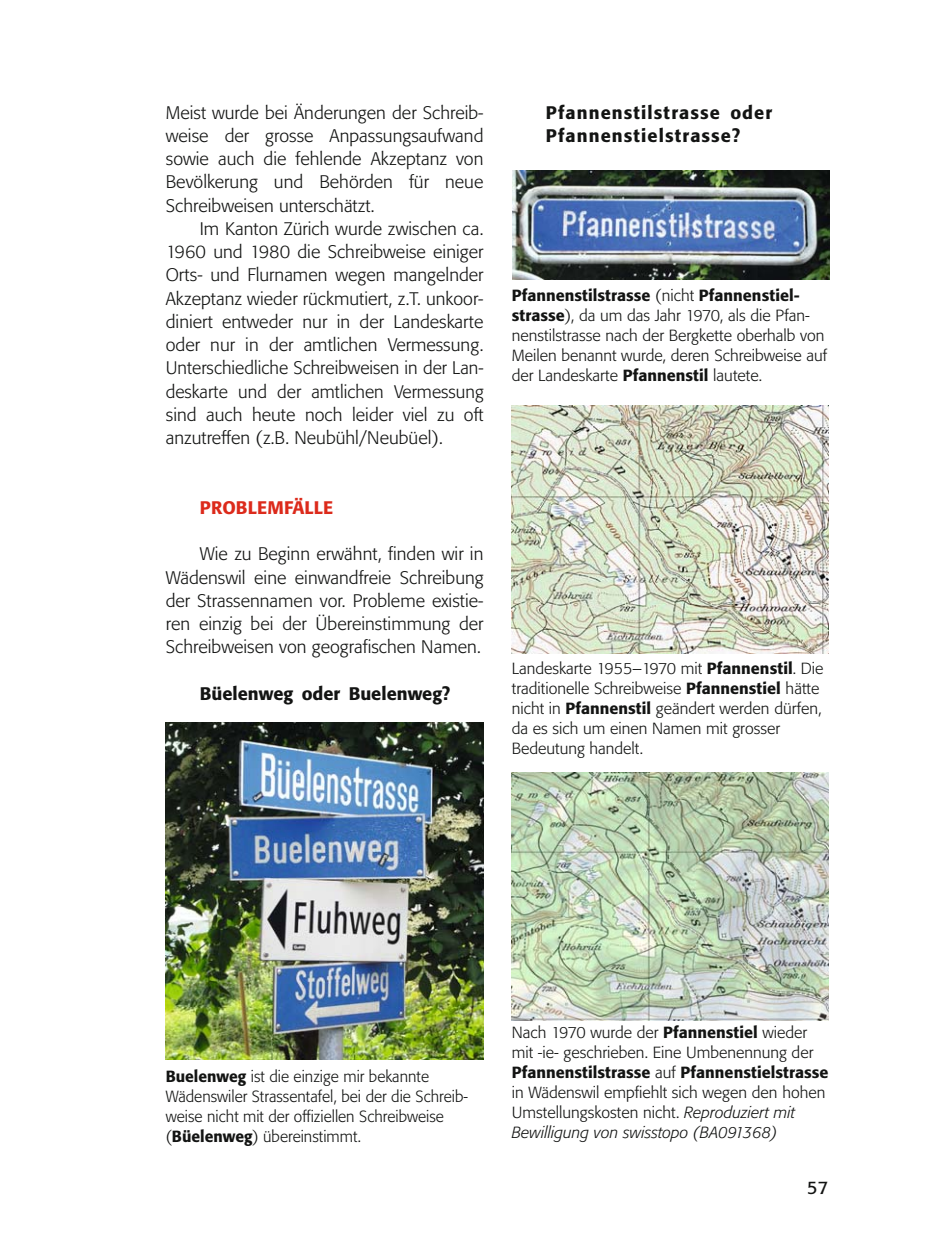
<style>
.page{position:relative;width:936px;height:1248px;background:#fff}
.page>*{position:absolute;margin:0;border:0;box-sizing:border-box;transform-origin:0 0}
.t1{font:300 18px/23.2px "Formata BQ";color:#131413;text-align:justify}
.t2{font:500 18px/23.2px "Formata BQ";letter-spacing:.06em;color:#131413}
.t3{font:500 18px "Formata BQ";color:#131413}
.t4{font:500 18px "Formata BQ";color:#dc2a1b}
.t5{font:18px "Formata BQ";color:#131413}
.t6{font:300 16px/20px "Formata BQ";color:#131413}
.s1{font-weight:500}
.s2{font-style:italic}
</style>
<div class="page">
<img style="left:166px;top:722px;width:317px;height:337px">
<img style="left:512px;top:170px;width:317px;height:109px">
<img style="left:512px;top:405px;width:316px;height:248px">
<img style="left:511px;top:772px;width:317px;height:248px">
<p class="t1" style="left:166px;top:102px;width:319px">Meist wurde bei Änderungen der Schreib&shy;weise der grosse Anpassungsaufwand sowie auch die fehlende Akzeptanz von Bevölkerung und Behörden für neue Schreibweisen unterschätzt.</p>
<p class="t1" style="left:166px;top:218px;width:319px;text-indent:34px">Im Kanton Zürich wurde zwischen ca.<br>1960 und 1980 die Schreibweise einiger Orts- und Flurnamen wegen mangelnder Akzeptanz wieder rückmutiert, z.T. unkoor&shy;diniert entweder nur in der Landeskarte oder nur in der amtlichen Vermessung.<br>Unterschiedliche Schreibweisen in der Lan&shy;deskarte und der amtlichen Vermessung sind auch heute noch leider viel zu oft anzutreffen (z.B. Neubühl/Neubüel).</p>
<p class="t4" style="left:200px;top:499px;width:135px">PROBLEMFÄLLE</p>
<p class="t1" style="left:166px;top:544px;width:319px;text-indent:34px">Wie zu Beginn erwähnt, finden wir in Wädenswil eine einwandfreie Schreibung der Strassennamen vor. Probleme existie&shy;ren einzig bei der Übereinstimmung der Schreibweisen von geografischen Namen.</p>
<p class="t3" style="left:200px;top:685px;width:252px">Büelenweg oder Buelenweg?</p>
<p class="t2" style="left:546px;top:102px;width:228px">Pfannenstilstrasse oder<br>Pfannenstielstrasse?</p>
<p class="t6" style="left:512px;top:287px;width:317px"><span class="s1">Pfannenstilstrasse</span> (nicht <span class="s1">Pfannenstiel&shy;strasse</span>), da um das Jahr 1970, als die Pfan&shy;nenstilstrasse nach der Bergkette oberhalb von Meilen benannt wurde, deren Schreibweise auf der Landeskarte <span class="s1">Pfannenstil</span> lautete.</p>
<p class="t6" style="left:512px;top:659px;width:313px">Landeskarte 1955–1970 mit <span class="s1">Pfannenstil</span>. Die traditionelle Schreibweise <span class="s1">Pfannenstiel</span> hätte nicht in <span class="s1">Pfannenstil</span> geändert werden dürfen, da es sich um einen Namen mit grosser Bedeutung handelt.</p>
<p class="t6" style="left:166px;top:1067px;width:303px"><span class="s1">Buelenweg</span> ist die einzige mir bekannte Wädenswiler Strassentafel, bei der die Schreib&shy;weise nicht mit der offiziellen Schreibweise (<span class="s1">Büelenweg</span>) übereinstimmt.</p>
<p class="t6" style="left:512px;top:1023px;width:318px">Nach 1970 wurde der <span class="s1">Pfannenstiel</span> wieder mit -ie- geschrieben. Eine Umbenennung der <span class="s1">Pfannenstilstrasse</span> auf <span class="s1">Pfannenstielstrasse </span>in Wädenswil empfiehlt sich wegen den hohen Umstellungskosten nicht. <span class="s2">Reproduziert mit Bewilligung von swisstopo (BA091368)</span></p>
<p class="t5" style="left:807px;top:1179px;width:22px">57</p>
</div>
